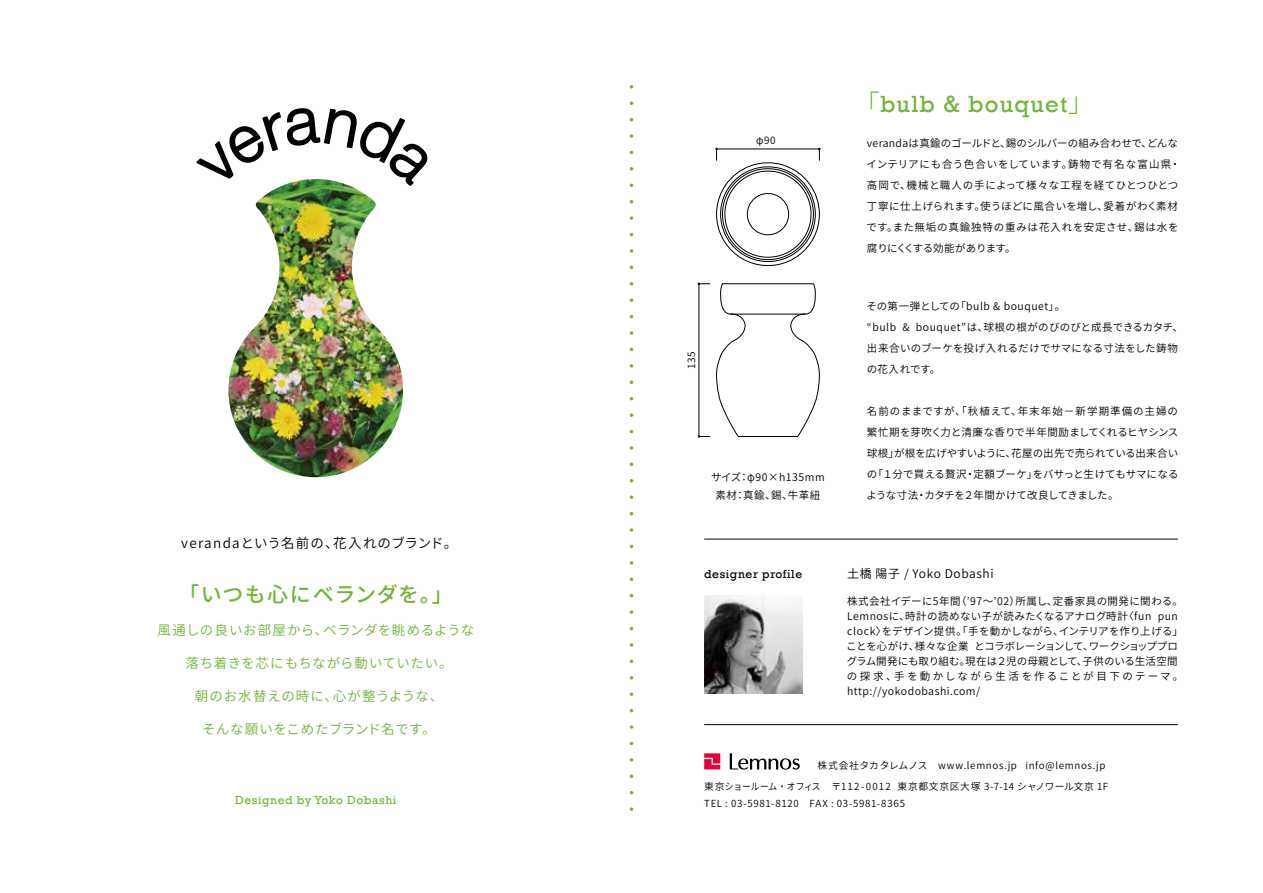
<style>
.page{position:relative;width:1263px;height:893px;background:#fff}
.page>*{position:absolute;margin:0;border:0;box-sizing:border-box;transform-origin:0 0}
.t1{font:24px "Rockwell";letter-spacing:.05em;color:#70b538}
.t2{font:500 21px "Source Han Sans";letter-spacing:.035em;color:#70b538}
.t3{font:13.5px "Source Han Sans";letter-spacing:.04em;color:#70b538}
.t4{font:13.5px "Source Han Sans";letter-spacing:.075em;color:#000}
.t5{font:13.5px "Source Han Sans";letter-spacing:.075em;color:#70b538}
.t6{font:13.5px "Source Han Sans";letter-spacing:.02em;color:#70b538}
.t7{font:12px "Rockwell";letter-spacing:.05em;color:#70b538}
.t8{font:12px "Source Han Sans";letter-spacing:.05em;color:#000}
.t9{font:12px "Rockwell";letter-spacing:.05em;color:#000}
.t10{font:10.5px/21px "Source Han Sans";letter-spacing:.03em;color:#000}
.t11{font:10.5px/17.7px "Source Han Sans";letter-spacing:.05em;color:#000;text-align:center}
.t12{font:10.05px "Source Han Sans";letter-spacing:.05em;color:#000}
.t13{font:9.75px/17.1px "Source Han Sans";letter-spacing:.065em;color:#000}
.s1{font-family:"Koz Go Pr 6 N"}
</style>
<div class="page">
<img style="left:228px;top:184px;width:175px;height:294px">
<svg style="left:196px;top:112px;width:85px;height:67px"></svg>
<svg style="left:287px;top:108px;width:140px;height:78px"></svg>
<svg style="left:704px;top:753px;width:16px;height:16px"></svg>
<svg style="left:730px;top:753px;width:70px;height:17px"></svg>
<svg style="left:716px;top:283px;width:104px;height:154px"></svg>
<hr style="left:699px;top:284px;width:1px;height:152px;background:#000">
<svg style="left:698px;top:283px;width:12px;height:2px"></svg>
<svg style="left:698px;top:435px;width:12px;height:3px"></svg>
<svg style="left:715px;top:148px;width:106px;height:119px"></svg>
<svg style="left:630px;top:85px;width:3px;height:4px"></svg>
<svg style="left:630px;top:101px;width:3px;height:4px"></svg>
<svg style="left:630px;top:134px;width:3px;height:4px"></svg>
<svg style="left:630px;top:167px;width:3px;height:4px"></svg>
<svg style="left:630px;top:216px;width:3px;height:4px"></svg>
<svg style="left:630px;top:249px;width:3px;height:4px"></svg>
<svg style="left:630px;top:282px;width:3px;height:4px"></svg>
<svg style="left:630px;top:298px;width:3px;height:4px"></svg>
<svg style="left:630px;top:331px;width:3px;height:4px"></svg>
<svg style="left:630px;top:364px;width:3px;height:4px"></svg>
<svg style="left:630px;top:413px;width:3px;height:4px"></svg>
<svg style="left:630px;top:446px;width:3px;height:4px"></svg>
<svg style="left:630px;top:479px;width:3px;height:4px"></svg>
<svg style="left:630px;top:495px;width:3px;height:4px"></svg>
<svg style="left:630px;top:528px;width:3px;height:4px"></svg>
<svg style="left:630px;top:561px;width:3px;height:4px"></svg>
<svg style="left:630px;top:610px;width:3px;height:4px"></svg>
<svg style="left:630px;top:643px;width:3px;height:4px"></svg>
<svg style="left:630px;top:692px;width:3px;height:4px"></svg>
<svg style="left:630px;top:725px;width:3px;height:4px"></svg>
<svg style="left:630px;top:758px;width:3px;height:4px"></svg>
<svg style="left:630px;top:774px;width:3px;height:4px"></svg>
<svg style="left:630px;top:807px;width:3px;height:4px"></svg>
<img style="left:704px;top:596px;width:98px;height:97px">
<hr style="left:704px;top:724px;width:474px;height:1px;background:#000">
<hr style="left:704px;top:539px;width:474px;height:1px;background:#000">
<p class="t4" style="left:181px;top:535px;width:277px">verandaという名前の、花入れのブランド。</p>
<h2 class="t2" style="left:179px;top:582px;width:276px">「いつも心にベランダを。」</h2>
<p class="t3" style="left:158px;top:622px;width:318px">風通しの良いお部屋から、ベランダを眺めるような</p>
<p class="t3" style="left:186px;top:655px;width:269px">落ち着きを芯にもちながら動いていたい。</p>
<p class="t5" style="left:195px;top:688px;width:250px">朝のお水替えの時に、心が整うような、</p>
<p class="t6" style="left:202px;top:721px;width:235px">そんな願いをこめたブランド名です。</p>
<p class="t7" style="left:235px;top:793px;width:163px">Designed by Yoko Dobashi</p>
<p class="t12" style="left:756px;top:134px;width:21px">φ90</p>
<p class="t12" style="left:686px;top:369px;width:19px;rotate:-90deg">135</p>
<p class="t11" style="left:711px;top:469px;width:115px">サイズ：φ90×h135mm素材：真鍮、錫、牛革紐</p>
<h1 class="t1" style="left:855px;top:90px;width:238px"><span class="s1">「</span>bulb &amp; bouquet<span class="s1">」</span></h1>
<p class="t10" style="left:866px;top:133px;width:315px">verandaは真鍮のゴールドと、錫のシルバーの組み合わせで、どんなインテリアにも合う色合いをしています。鋳物で有名な富山県・高岡で、機械と職人の手によって様々な工程を経てひとつひとつ丁寧に仕上げられます。使うほどに風合いを増し、愛着がわく素材です。また無垢の真鍮独特の重みは花入れを安定させ、錫は水を腐りにくくする効能があります。</p>
<p class="t10" style="left:867px;top:296px;width:318px">その第一弾としての「bulb &amp; bouquet」。<br>“bulb &amp; bouquet”は、球根の根がのびのびと成長できるカタチ、出来合いのブーケを投げ入れるだけでサマになる寸法をした鋳物の花入れです。</p>
<p class="t10" style="left:866px;top:401px;width:314px;text-align:justify">名前のままですが、「秋植えて、年末年始－新学期準備の主婦の繁忙期を芽吹く力と清廉な香りで半年間励ましてくれるヒヤシンス球根」が根を広げやすいように、花屋の出先で売られている出来合いの「１分で買える贅沢・定額ブーケ」をバサっと生けてもサマになるような寸法・カタチを２年間かけて改良してきました。</p>
<p class="t9" style="left:704px;top:567px;width:100px">designer profile</p>
<p class="t8" style="left:847px;top:567px;width:148px">土橋 陽子 / Yoko Dobashi</p>
<p class="t10" style="left:846px;top:594px;width:338px;line-height:15px">株式会社イデーに5年間（’97～’02）所属し、定番家具の開発に関わる。Lemnosに、時計の読めない子が読みたくなるアナログ時計〈fun pun clock〉をデザイン提供。「手を動かしながら、インテリアを作り上げる」ことを心がけ、様々な企業 とコラボレーションして、ワークショッププログラム開発にも取り組む。現在は２児の母親として、子供のいる生活空間の探求、手を動かしながら生活を作ることが目下のテーマ。http://yokodobashi.com/</p>
<p class="t13" style="left:818px;top:757px;width:289px">株式会社タカタレムノス　www.lemnos.jp info@lemnos.jp</p>
<p class="t13" style="left:704px;top:778px;width:406px">東京ショールーム・オフィス 〒112-0012 東京都文京区大塚 3-7-14 シャノワール文京 1F<br>TEL : 03-5981-8120　FAX : 03-5981-8365</p>
</div>
